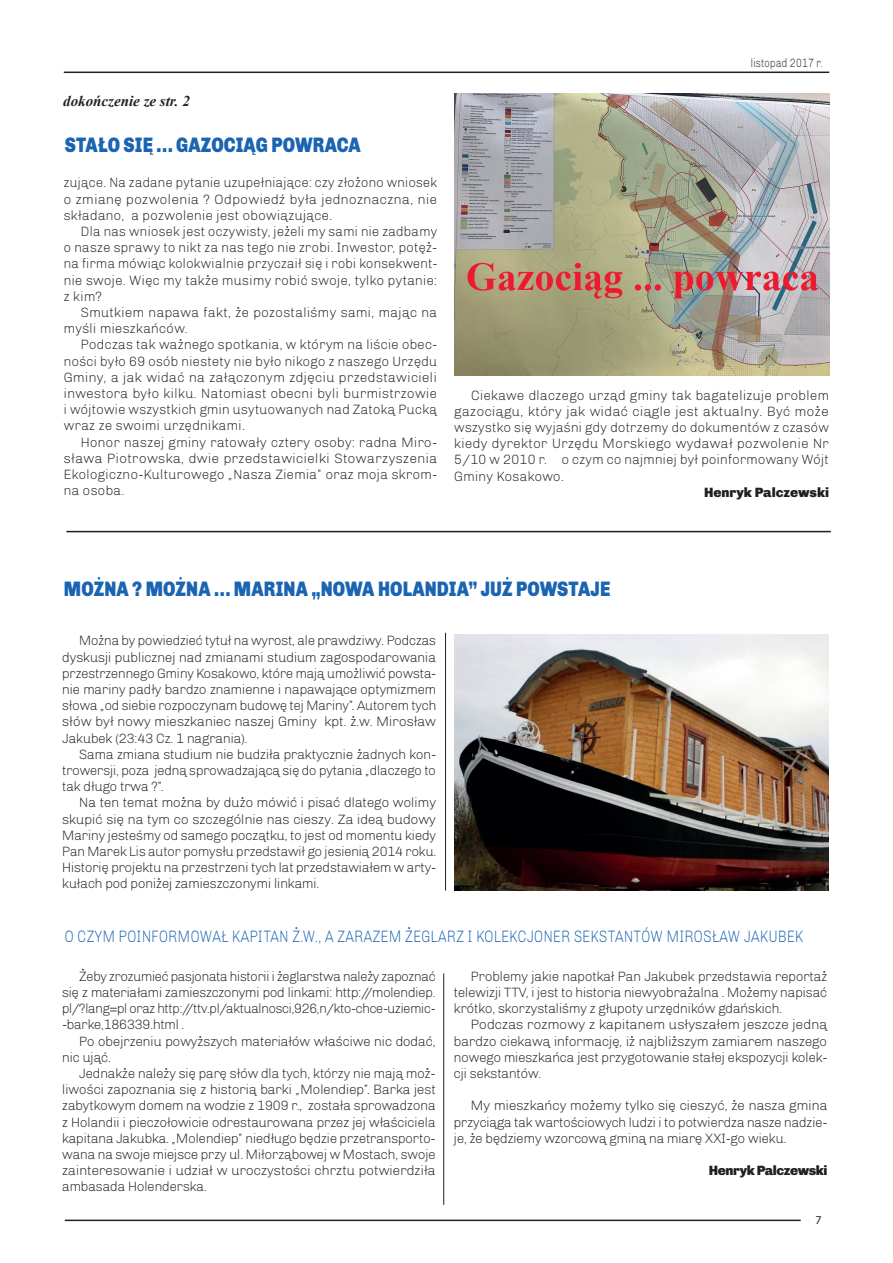
<style>
.page{position:relative;width:893px;height:1263px;background:#fff}
.page>*{position:absolute;margin:0;border:0;box-sizing:border-box;transform-origin:0 0}
.t1{font:900 21px "Chivo";letter-spacing:.01em;color:#1a64b1;scale:.82 1}
.t2{font:900 21px "Chivo";letter-spacing:.08em;color:#1a64b1;scale:.82 1}
.t3{font:300 16.5px "Chivo";color:#1a64b1;scale:.82 1}
.t4{font:italic 700 15px "Times New Roman";color:#231f20}
.t5{font:300 13.5px/16.2px "Chivo";letter-spacing:-.03em;color:#231f20;text-align:justify}
.t6{font:300 13.5px/16.2px "Chivo";letter-spacing:-.03em;color:#231f20;text-align:justify;scale:1.04 1}
.t7{font:300 13.5px/16.2px "Chivo";color:#231f20}
.t8{font:900 13.5px "Chivo";letter-spacing:-.02em;color:#231f20}
.t9{font:900 13.5px "Chivo";color:#231f20}
.t10{font:300 12px "Chivo";color:#231f20;scale:.82 1}
.t11{font:12px "Myriad Pro";color:#231f20}
</style>
<div class="page">
<hr style="left:64px;top:72px;width:765px;height:1px;background:#231f20">
<hr style="left:65px;top:1219px;width:736px;height:2px;background:#231f20">
<hr style="left:445px;top:633px;width:1px;height:257px;background:#231f20">
<hr style="left:443px;top:973px;width:1px;height:232px;background:#231f20">
<img style="left:454px;top:93px;width:375px;height:282px">
<img style="left:454px;top:635px;width:375px;height:255px">
<hr style="left:66px;top:531px;width:765px;height:1px;background:#231f20">
<p class="t4" style="left:63px;top:90px;width:128px">dokończenie ze str. 2</p>
<h1 class="t2" style="left:65px;top:132px;width:361px">STAŁO SIĘ … GAZOCIĄG POWRACA</h1>
<p class="t5" style="left:64px;top:175px;width:375px">zujące. Na zadane pytanie uzupełniające: czy złożono wniosek o zmianę pozwolenia ? Odpowiedź była jednoznaczna, nie składano, a pozwolenie jest obowiązujące.</p>
<p class="t5" style="left:64px;top:223px;width:375px;text-indent:17px">Dla nas wniosek jest oczywisty, jeżeli my sami nie zadbamy o nasze sprawy to nikt za nas tego nie zrobi. Inwestor, potęż&shy;na firma mówiąc kolokwialnie przyczaił się i robi konsekwent&shy;nie swoje. Więc my także musimy robić swoje, tylko pytanie: z kim?</p>
<p class="t7" style="left:64px;top:304px;width:375px;text-indent:17px">Smutkiem napawa fakt, że pozostaliśmy sami, mając na myśli mieszkańców.</p>
<p class="t5" style="left:64px;top:337px;width:375px;text-indent:17px">Podczas tak ważnego spotkania, w którym na liście obec&shy;ności było 69 osób niestety nie było nikogo z naszego Urzędu Gminy, a jak widać na załączonym zdjęciu przedstawicieli inwestora było kilku. Natomiast obecni byli burmistrzowie i wójtowie wszystkich gmin usytuowanych nad Zatoką Pucką wraz ze swoimi urzędnikami.</p>
<p class="t5" style="left:64px;top:434px;width:375px;text-indent:17px">Honor naszej gminy ratowały cztery osoby: radna Miro&shy;sława Piotrowska, dwie przedstawicielki Stowarzyszenia Ekologiczno-Kulturowego „Nasza Ziemia” oraz moja skrom&shy;na osoba.</p>
<p class="t10" style="left:751px;top:56px;width:90px">listopad 2017 r.</p>
<p class="t5" style="left:454px;top:387px;width:377px;text-indent:17px">Ciekawe dlaczego urząd gminy tak bagatelizuje problem gazociągu, który jak widać ciągle jest aktualny. Być może wszystko się wyjaśni gdy dotrzemy do dokumentów z czasów kiedy dyrektor Urzędu Morskiego wydawał pozwolenie Nr 5/10 w 2010 r. o czym co najmniej był poinformowany Wójt Gminy Kosakowo.</p>
<p class="t9" style="left:704px;top:484px;width:127px">HENRYK PALCZEWSKI</p>
<h1 class="t1" style="left:64px;top:576px;width:668px">MOŻNA ? MOŻNA … MARINA „NOWA HOLANDIA” JUŻ POWSTAJE</h1>
<p class="t5" style="left:62px;top:633px;width:376px;text-indent:17px">Można by powiedzieć tytuł na wyrost, ale prawdziwy. Podczas dyskusji publicznej nad zmianami studium zagospodarowania przestrzennego Gminy Kosakowo, które mają umożliwić powsta&shy;nie mariny padły bardzo znamienne i napawające optymizmem słowa „od siebie rozpoczynam budowę tej Mariny”. Autorem tych słów był nowy mieszkaniec naszej Gminy kpt. ż.w. Mirosław Jakubek (23:43 Cz. 1 nagrania).</p>
<p class="t5" style="left:62px;top:746px;width:376px;text-indent:17px">Sama zmiana studium nie budziła praktycznie żadnych kon&shy;trowersji, poza jedną sprowadzającą się do pytania „dlaczego to tak długo trwa ?”.</p>
<p class="t5" style="left:62px;top:795px;width:376px;text-indent:17px">Na ten temat można by dużo mówić i pisać dlatego wolimy skupić się na tym co szczególnie nas cieszy. Za ideą budowy Mariny jesteśmy od samego początku, to jest od momentu kiedy Pan Marek Lis autor pomysłu przedstawił go jesienią 2014 roku.<br>Historię projektu na przestrzeni tych lat przedstawiałem w arty&shy;kułach pod poniżej zamieszczonymi linkami.</p>
<p class="t3" style="left:65px;top:927px;width:28px">O czym</p>
<p class="t3" style="left:119px;top:927px;width:12px">poinformował</p>
<p class="t3" style="left:232px;top:927px;width:11px">kapitan</p>
<p class="t3" style="left:292px;top:927px;width:67px">ż.w., a zarazem</p>
<p class="t3" style="left:405px;top:927px;width:52px">żeg larz</p>
<p class="t3" style="left:468px;top:927px;width:53px">ikolekcjoner</p>
<p class="t3" style="left:574px;top:927px;width:12px">sekstant</p>
<p class="t3" style="left:641px;top:927px;width:58px">ów Mirosław</p>
<p class="t3" style="left:744px;top:927px;width:21px">Jakubek</p>
<p class="t5" style="left:62px;top:968px;width:375px;text-indent:17px">Żeby zrozumieć pasjonata historii i żeglarstwa należy zapoznać się z materiałami zamieszczonymi pod linkami: http://molendiep. pl/?lang=pl oraz http://ttv.pl/aktualnosci,926,n/kto-chce-uziemic--barke,186339.html .</p>
<p class="t5" style="left:62px;top:1033px;width:375px;text-indent:17px">Po obejrzeniu powyższych materiałów właściwe nic dodać, nic ująć.</p>
<p class="t5" style="left:62px;top:1065px;width:375px;text-indent:17px">Jednakże należy się parę słów dla tych, którzy nie mają moż&shy;liwości zapoznania się z historią barki „Molendiep”. Barka jest zabytkowym domem na wodzie z 1909 r., została sprowadzona z Holandii i pieczołowicie odrestaurowana przez jej właściciela kapitana Jakubka. „Molendiep” niedługo będzie przetransporto&shy;wana na swoje miejsce przy ul. Miłorząbowej w Mostach, swoje zainteresowanie i udział w uroczystości chrztu potwierdziła ambasada Holenderska.</p>
<p class="t5" style="left:454px;top:968px;width:375px;text-indent:17px">Problemy jakie napotkał Pan Jakubek przedstawia reportaż telewizji TTV, i jest to historia niewyobrażalna . Możemy napisać krótko, skorzystaliśmy z głupoty urzędników gdańskich.</p>
<p class="t6" style="left:454px;top:1017px;width:361px;text-indent:17px">Podczas rozmowy z kapitanem usłyszałem jeszcze jedną bardzo ciekawą informację, iż najbliższym zamiarem naszego nowego mieszkańca jest przygotowanie stałej ekspozycji kolek&shy;cji sekstantów.</p>
<p class="t5" style="left:454px;top:1098px;width:375px;text-indent:17px">My mieszkańcy możemy tylko się cieszyć, że nasza gmina przyciąga tak wartościowych ludzi i to potwierdza nasze nadzie&shy;je, że będziemy wzorcową gminą na miarę XXI-go wieku.</p>
<p class="t8" style="left:709px;top:1162px;width:120px">HENRYK PALCZEWSKI</p>
<p class="t11" style="left:816px;top:1213px;width:8px">7</p>
</div>
